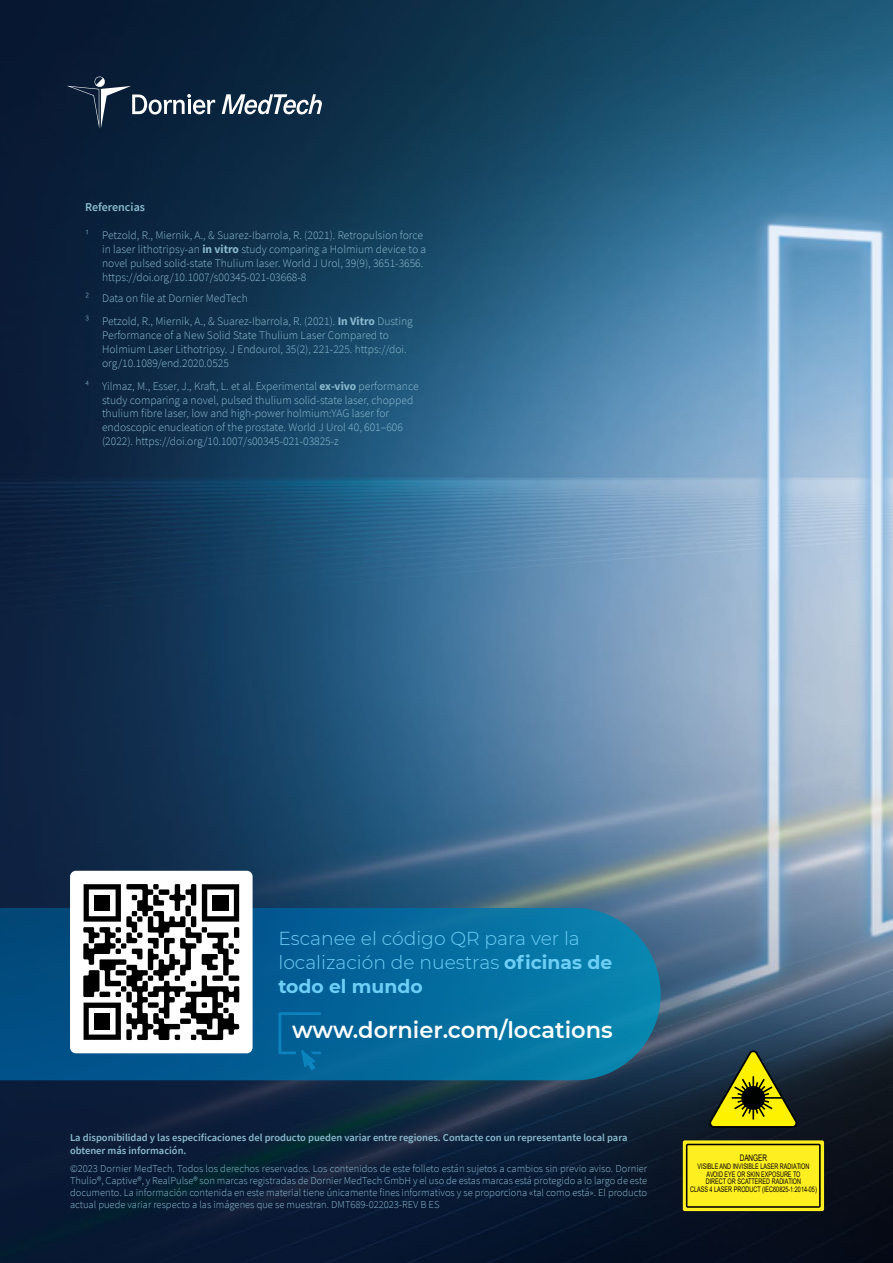
<style>
.page{position:relative;width:893px;height:1263px;background:#fff}
.page>*{position:absolute;margin:0;border:0;box-sizing:border-box;transform-origin:0 0}
.t1{font:600 22.5px "Montserrat";color:#fff}
.t2{font:300 18.75px/24px "Montserrat";color:#6dcff6}
.t3{font:600 12px "Source Sans Pro";color:#8abace}
.t4{font:300 11.55px/13.8px "Source Sans Pro";color:#8abace}
.t5{font:300 10.5px/12px "Source Sans Pro";color:#8abace;text-align:justify}
.t6{font:600 10.5px/12.6px "Source Sans Pro";color:#8abace}
.t7{font:9px "Arial";color:#000003;scale:.71 1}
.t8{font:7.65px/7.6px "Arial";color:#000003;text-align:center;scale:.71 1}
.s1{font-weight:700}
</style>
<div class="page">
<img style="left:0;top:0;width:893px;height:1263px">
<svg style="left:222px;top:94px;width:100px;height:20px"></svg>
<svg style="left:67px;top:76px;width:148px;height:53px;background:#263950"></svg>
<svg style="left:0;top:908px;width:661px;height:172px;background:#066798"></svg>
<div style="left:70px;top:871px;width:183px;height:182px;background:#fff;border-radius:6px"></div>
<svg style="left:83px;top:884px;width:157px;height:157px"></svg>
<div style="left:212px;top:895px;width:16px;height:16px;background:#000"></div>
<div style="left:94px;top:895px;width:16px;height:16px;background:#000"></div>
<div style="left:94px;top:1013px;width:16px;height:16px;background:#000"></div>
<svg style="left:278px;top:1012px;width:43px;height:58px;background:#03659b"></svg>
<svg style="left:707px;top:1048px;width:90px;height:81px;background:#696e1f"></svg>
<div style="left:683px;top:1140px;width:141px;height:71px;background:#feef21;border-radius:2px"></div>
<div style="left:686px;top:1144px;width:135px;height:64px;border:2px solid #000"></div>
<p class="t3" style="left:85px;top:200px;width:61px">Referencias</p>
<p class="t4" style="left:102px;top:228px;width:326px;text-indent:-17px">1 Petzold, R., Miernik, A., &amp; Suarez-Ibarrola, R. (2021). Retropulsion force in laser lithotripsy-an <span class="s1">in vitro</span> study comparing a Holmium device to a novel pulsed solid-state Thulium laser. World J Urol, 39(9), 3651-3656. https://doi.org/10.1007/s00345-021-03668-8</p>
<p class="t4" style="left:85px;top:287px;width:329px;line-height:22.8px">2 Data on file at Dornier MedTech<br>3 Petzold, R., Miernik, A., &amp; Suarez-Ibarrola, R. (2021). <span class="s1">In Vitro</span> Dusting</p>
<p class="t4" style="left:102px;top:328px;width:306px">Performance of a New Solid State Thulium Laser Compared to<br>Holmium Laser Lithotripsy. J Endourol, 35(2), 221-225. https://doi. org/10.1089/end.2020.0525</p>
<p class="t4" style="left:102px;top:379px;width:318px;text-indent:-17px">4 Yilmaz, M., Esser, J., Kraft, L. et al. Experimental <span class="s1">ex-vivo</span> performance study comparing a novel, pulsed thulium solid-state laser, chopped thulium fibre laser, low and high-power holmium:YAG laser for endoscopic enucleation of the prostate. World J Urol 40, 601–606 (2022). https://doi.org/10.1007/s00345-021-03825-z</p>
<h2 class="t2" style="left:278px;top:926px;width:335px">Escanee el código QR para ver la localización de nuestras <span class="s1">oficinas de todo el mundo</span></h2>
<h1 class="t1" style="left:292px;top:1014px;width:322px">www.dornier.com/locations</h1>
<p class="t6" style="left:70px;top:1131px;width:559px">La disponibilidad y las especificaciones del producto pueden variar entre regiones. Contacte con un representante local para obtener más información.</p>
<p class="t5" style="left:70px;top:1162px;width:579px">©2023 Dornier MedTech. Todos los derechos reservados. Los contenidos de este folleto están sujetos a cambios sin previo aviso. Dornier Thulio®, Captive®, y RealPulse® son marcas registradas de Dornier MedTech GmbH y el uso de estas marcas está protegido a lo largo de este documento. La información contenida en este material tiene únicamente fines informativos y se proporciona «tal como está». El producto actual puede variar respecto a las imágenes que se muestran. DMT689-022023-REV B ES</p>
<p class="t7" style="left:740px;top:1152px;width:40px">DANGER</p>
<p class="t8" style="left:690px;top:1162px;width:180px">VISIBLE AND INVISIBLE LASER RADIATION AVOID EYE OR SKIN EXPOSURE TO<br>DIRECT OR SCATTERED RADIATION<br>CLASS 4 LASER PRODUCT (IEC60825-1:2014-05)</p>
</div>
